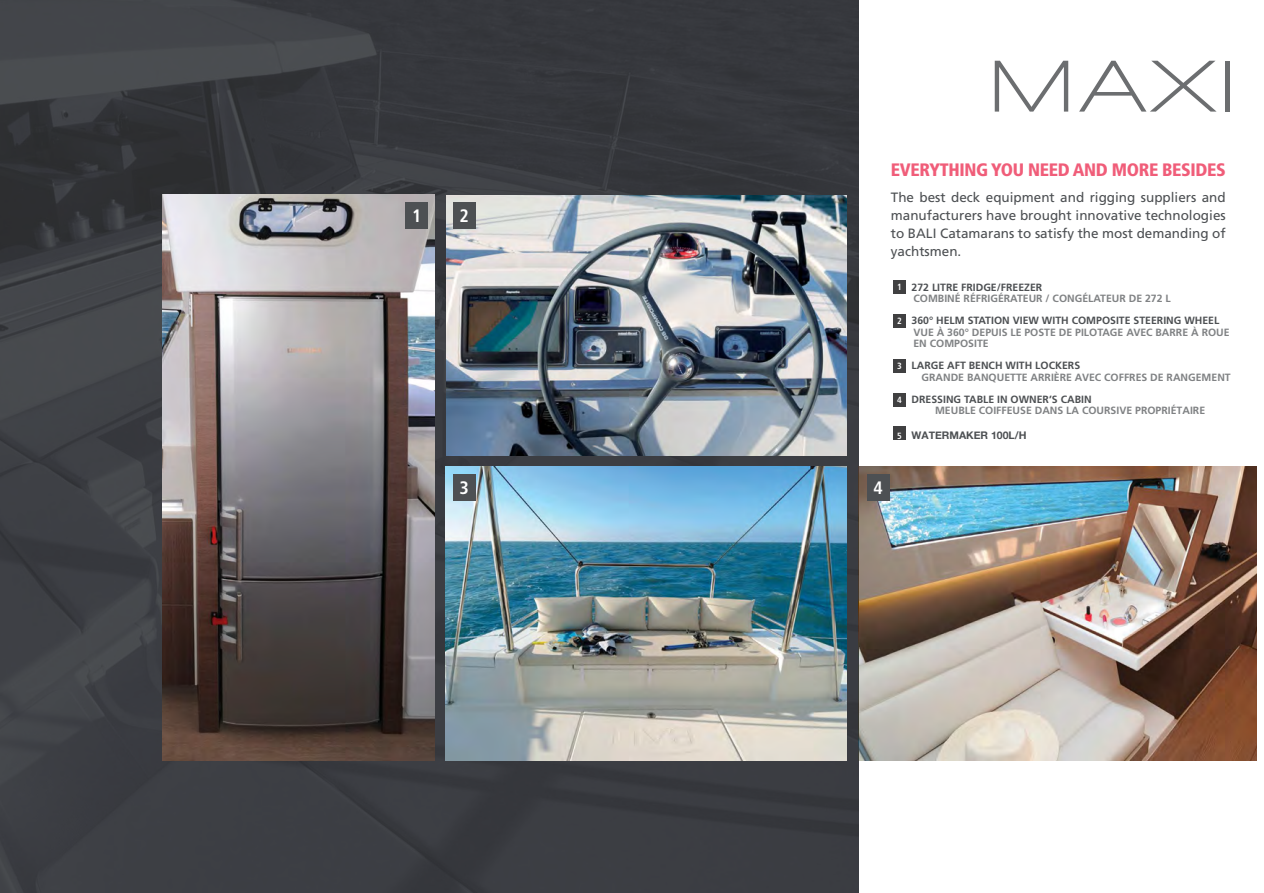
<style>
.page{position:relative;width:1264px;height:893px;background:#fff}
.page>*{position:absolute;margin:0;border:0;box-sizing:border-box;transform-origin:0 0}
.t1{font:700 75px "Walkway Expand";color:#6c6e70}
.t2{font:900 condensed 18px "Frutiger";letter-spacing:-.02em;color:#f05d79}
.t3{font:700 condensed 18px "Frutiger";color:#fff}
.t4{font:13.5px/18px "Frutiger LT Std";color:#4d5053;text-align:justify}
.t5{font:700 10.5px/11.2px "Frutiger LT Std";color:#808284}
.t6{font:700 10.5px "Helvetica Neue";color:#4d5053}
.s1{font-family:"Frutiger";font-stretch:condensed;font-size:9px;color:#fff}
.s2{color:#4d5053}
</style>
<div class="page">
<img style="left:0;top:0;width:858px;height:893px">
<img style="left:163px;top:195px;width:272px;height:565px">
<img style="left:446px;top:195px;width:400px;height:261px">
<img style="left:446px;top:466px;width:400px;height:294px">
<img style="left:858px;top:466px;width:399px;height:294px">
<div style="left:405px;top:202px;width:23px;height:26px;background:#4d5053"></div>
<div style="left:452px;top:202px;width:23px;height:26px;background:#4d5053"></div>
<div style="left:452px;top:474px;width:23px;height:26px;background:#4d5053"></div>
<div style="left:867px;top:474px;width:23px;height:26px;background:#4d5053"></div>
<div style="left:893px;top:280px;width:13px;height:14px;background:#404041"></div>
<div style="left:893px;top:314px;width:13px;height:13px;background:#404041"></div>
<div style="left:893px;top:359px;width:13px;height:13px;background:#404041"></div>
<div style="left:893px;top:393px;width:13px;height:13px;background:#404041"></div>
<div style="left:893px;top:426px;width:13px;height:14px;background:#404041"></div>
<h1 class="t1" style="left:990px;top:46px;width:246px">MAXI</h1>
<h2 class="t3" style="left:412px;top:209px;width:11px">1</h2>
<h2 class="t3" style="left:459px;top:209px;width:11px">2</h2>
<h2 class="t2" style="left:891px;top:162px;width:336px">EVERYTHING YOU NEED AND MORE BESIDES</h2>
<p class="t4" style="left:891px;top:189px;width:336px">The best deck equipment and rigging suppliers and manufacturers have brought innovative technologies to BALI Catamarans to satisfy the most demanding of yachtsmen.</p>
<p class="t5" style="left:913px;top:281px;width:259px;text-indent:-16px"><span class="s1">1</span> <span class="s2">272 LITRE FRIDGE/FREEZER<br></span>COMBINÉ RÉFRIGÉRATEUR / CONGÉLATEUR DE 272 L</p>
<p class="t5" style="left:913px;top:315px;width:318px;text-indent:-16px"><span class="s1">2</span> <span class="s2">360° HELM STATION VIEW WITH COMPOSITE STEERING WHEEL<br></span>VUE À 360° DEPUIS LE POSTE DE PILOTAGE AVEC BARRE À ROUE<br>EN COMPOSITE</p>
<p class="t5" style="left:921px;top:360px;width:311px;text-indent:-24px"><span class="s1">3</span> <span class="s2">LARGE AFT BENCH WITH LOCKERS<br></span>GRANDE BANQUETTE ARRIÈRE AVEC COFFRES DE RANGEMENT</p>
<p class="t5" style="left:935px;top:394px;width:272px;text-indent:-38px"><span class="s1">4</span> <span class="s2">DRESSING TABLE IN OWNER’S CABIN<br></span>MEUBLE COIFFEUSE DANS LA COURSIVE PROPRIÉTAIRE</p>
<p class="t6" style="left:897px;top:427px;width:131px"><span class="s1">5</span> WATERMAKER 100L/H</p>
<h2 class="t3" style="left:459px;top:481px;width:11px">3</h2>
<h2 class="t3" style="left:873px;top:481px;width:11px">4</h2>
</div>
